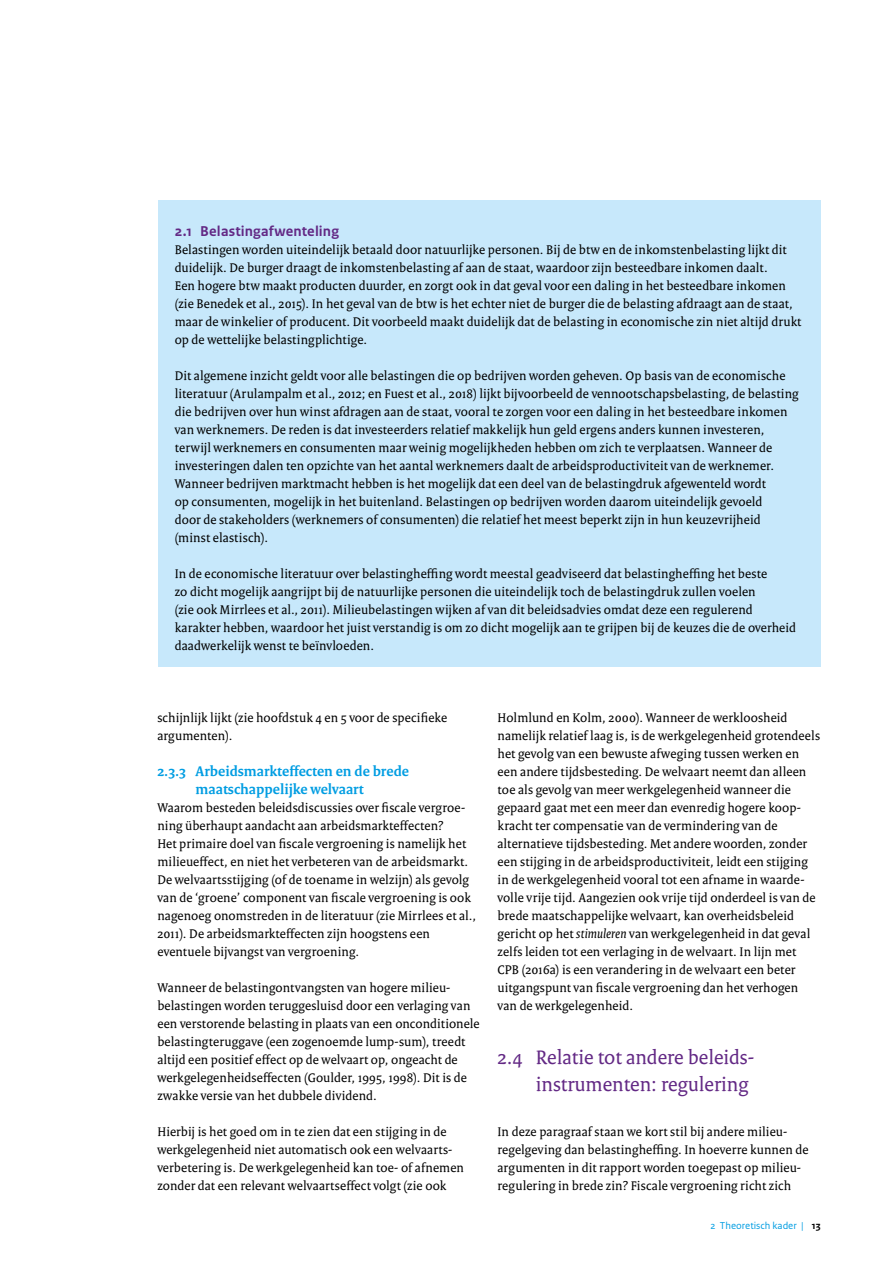
<style>
.page{position:relative;width:893px;height:1263px;background:#fff}
.page>*{position:absolute;margin:0;border:0;box-sizing:border-box;transform-origin:0 0}
.t1{font:21px/27px "Rijksoverheid Serif";color:#632985;text-align:right}
.t2{font:700 15px/18px "Rijksoverheid Serif";color:#009de2;text-align:center}
.H_Block{font:700 15px "Rijksoverheid Sans Text";letter-spacing:.01em;color:#632985}
.P_Block{font:13.5px/18px "Rijksoverheid Serif";letter-spacing:.01em;color:#000}
.t3{font:10.5px "Rijksoverheid Sans Text";color:#009de2}
.s1{font-style:italic}
.s2{font-weight:700;color:#000}
</style>
<div class="page">
<div style="left:158px;top:200px;width:662px;height:467px;background:#c7e8fb"></div>
<p class="H_Block" style="left:175px;top:222px;width:166px">2.1 Belastingafwenteling</p>
<p class="P_Block" style="left:175px;top:240px;width:628px">Belastingen worden uiteindelijk betaald door natuurlijke personen. Bij de btw en de inkomstenbelasting lijkt dit duidelijk. De burger draagt de inkomstenbelasting af aan de staat, waardoor zijn besteedbare inkomen daalt.<br>Een hogere btw maakt producten duurder, en zorgt ook in dat geval voor een daling in het besteedbare inkomen (zie Benedek et al., 2015). In het geval van de btw is het echter niet de burger die de belasting afdraagt aan de staat, maar de winkelier of producent. Dit voorbeeld maakt duidelijk dat de belasting in economische zin niet altijd drukt op de wettelijke belastingplichtige.</p>
<p class="P_Block" style="left:175px;top:366px;width:625px">Dit algemene inzicht geldt voor alle belastingen die op bedrijven worden geheven. Op basis van de economische literatuur (Arulampalm et al., 2012; en Fuest et al., 2018) lijkt bijvoorbeeld de vennootschapsbelasting, de belasting die bedrijven over hun winst afdragen aan de staat, vooral te zorgen voor een daling in het besteedbare inkomen van werknemers. De reden is dat investeerders relatief makkelijk hun geld ergens anders kunnen investeren, terwijl werknemers en consumenten maar weinig mogelijkheden hebben om zich te verplaatsen. Wanneer de investeringen dalen ten opzichte van het aantal werknemers daalt de arbeidsproductiviteit van de werknemer.<br>Wanneer bedrijven marktmacht hebben is het mogelijk dat een deel van de belastingdruk afgewenteld wordt<br>op consumenten, mogelijk in het buitenland. Belastingen op bedrijven worden daarom uiteindelijk gevoeld<br>door de stakeholders (werknemers of consumenten) die relatief het meest beperkt zijn in hun keuzevrijheid (minst elastisch).</p>
<p class="P_Block" style="left:175px;top:564px;width:623px">In de economische literatuur over belastingheffing wordt meestal geadviseerd dat belastingheffing het beste<br>zo dicht mogelijk aangrijpt bij de natuurlijke personen die uiteindelijk toch de belastingdruk zullen voelen<br>(zie ook Mirrlees et al., 2011). Milieubelastingen wijken af van dit beleidsadvies omdat deze een regulerend karakter hebben, waardoor het juist verstandig is om zo dicht mogelijk aan te grijpen bij de keuzes die de overheid daadwerkelijk wenst te beïnvloeden.</p>
<p class="P_Block" style="left:157px;top:708px;width:291px">schijnlijk lijkt (zie hoofdstuk 4 en 5 voor de specifieke argumenten).</p>
<h3 class="t2" style="left:157px;top:762px;width:253px">2.3.3 Arbeidsmarkteffecten en de brede maatschappelijke welvaart</h3>
<p class="P_Block" style="left:157px;top:798px;width:320px">Waarom besteden beleidsdiscussies over fiscale vergroe&shy;ning überhaupt aandacht aan arbeidsmarkteffecten?<br>Het primaire doel van fiscale vergroening is namelijk het milieueffect, en niet het verbeteren van de arbeidsmarkt.<br>De welvaartsstijging (of de toename in welzijn) als gevolg van de ‘groene’ component van fiscale vergroening is ook nagenoeg onomstreden in de literatuur (zie Mirrlees et al., 2011). De arbeidsmarkteffecten zijn hoogstens een eventuele bijvangst van vergroening.</p>
<p class="P_Block" style="left:157px;top:978px;width:324px">Wanneer de belastingontvangsten van hogere milieu&shy;belastingen worden teruggesluisd door een verlaging van een verstorende belasting in plaats van een onconditionele belastingteruggave (een zogenoemde lump-sum), treedt altijd een positief effect op de welvaart op, ongeacht de werkgelegenheidseffecten (Goulder, 1995, 1998). Dit is de zwakke versie van het dubbele dividend.</p>
<p class="P_Block" style="left:157px;top:1122px;width:308px">Hierbij is het goed om in te zien dat een stijging in de werkgelegenheid niet automatisch ook een welvaarts&shy;verbetering is. De werkgelegenheid kan toe- of afnemen zonder dat een relevant welvaartseffect volgt (zie ook</p>
<p class="P_Block" style="left:497px;top:708px;width:324px">Holmlund en Kolm, 2000). Wanneer de werkloosheid namelijk relatief laag is, is de werkgelegenheid grotendeels het gevolg van een bewuste afweging tussen werken en een andere tijdsbesteding. De welvaart neemt dan alleen toe als gevolg van meer werkgelegenheid wanneer die gepaard gaat met een meer dan evenredig hogere koop&shy;kracht ter compensatie van de vermindering van de alternatieve tijdsbesteding. Met andere woorden, zonder een stijging in de arbeidsproductiviteit, leidt een stijging in de werkgelegenheid vooral tot een afname in waarde&shy;volle vrije tijd. Aangezien ook vrije tijd onderdeel is van de brede maatschappelijke welvaart, kan overheidsbeleid gericht op het <span class="s1">stimuleren</span> van werkgelegenheid in dat geval zelfs leiden tot een verlaging in de welvaart. In lijn met CPB (2016a) is een verandering in de welvaart een beter uitgangspunt van fiscale vergroening dan het verhogen van de werkgelegenheid.</p>
<h2 class="t1" style="left:497px;top:1043px;width:257px">2.4 Relatie tot andere beleids&shy;instrumenten: regulering</h2>
<p class="P_Block" style="left:497px;top:1122px;width:312px">In deze paragraaf staan we kort stil bij andere milieu&shy;regelgeving dan belastingheffing. In hoeverre kunnen de argumenten in dit rapport worden toegepast op milieu&shy;regulering in brede zin? Fiscale vergroening richt zich</p>
<p class="t3" style="left:710px;top:1219px;width:112px">2 Theoretisch kader | <span class="s2">13</span></p>
</div>
